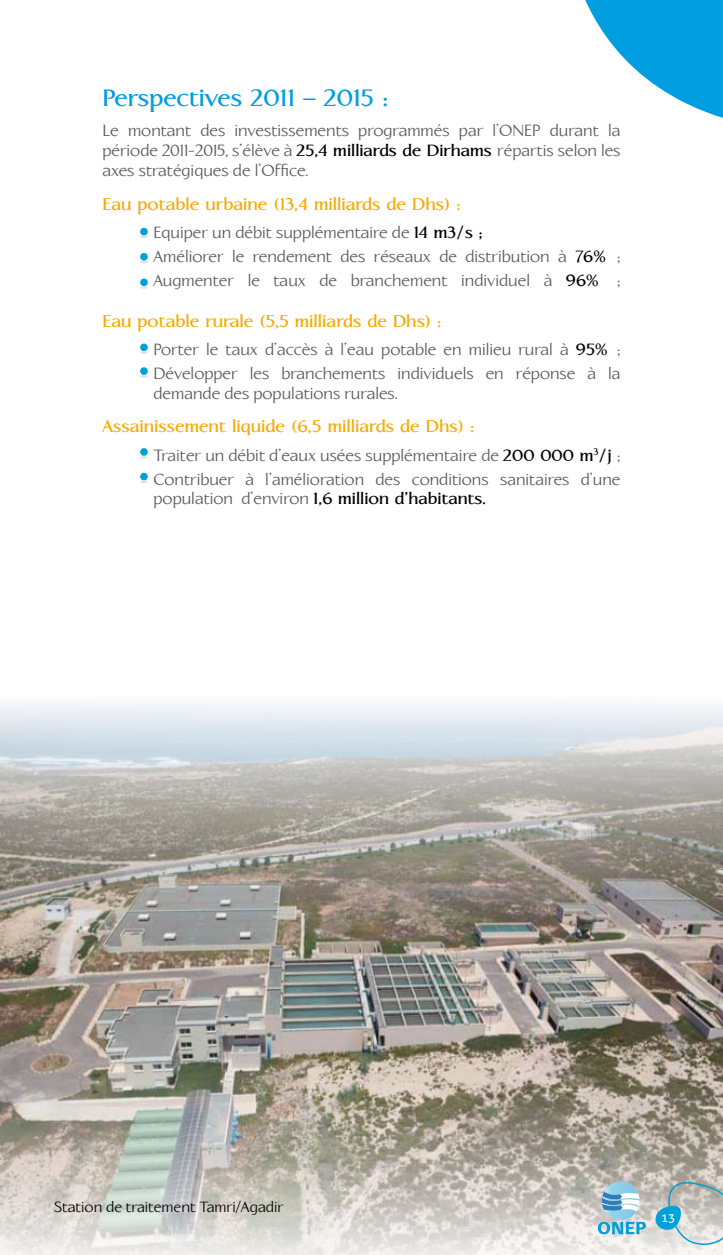
<style>
.page{position:relative;width:723px;height:1255px;background:#fff}
.page>*{position:absolute;margin:0;border:0;box-sizing:border-box;transform-origin:0 0}
.t1{font:700 24px "Linotype Aperto";color:#009ee0}
.t2{font:700 17.25px "Linotype Aperto";color:#f7aa00}
.t3{font:16.5px/24px "Linotype Aperto";color:#58585a}
.t4{font:700 16.5px "Linotype Aperto";color:#000}
.t5{font:15px "Linotype Aperto";color:#000}
.t6{font:12px "Aller";color:#fff}
.s1{font-weight:700;color:#000}
.s2{font-weight:400;color:#58585a}
</style>
<div class="page">
<img style="left:0;top:704px;width:723px;height:550px">
<div style="left:140px;top:228px;width:8px;height:7px;background:#00a0d8;border-radius:50%"></div>
<svg style="left:140px;top:236px;width:8px;height:2px"></svg>
<div style="left:140px;top:253px;width:8px;height:8px;background:#00a0d8;border-radius:50%"></div>
<svg style="left:140px;top:261px;width:8px;height:2px"></svg>
<div style="left:140px;top:278px;width:8px;height:8px;background:#00a0d8;border-radius:50%"></div>
<svg style="left:140px;top:286px;width:8px;height:3px"></svg>
<div style="left:140px;top:343px;width:8px;height:8px;background:#00a0d8;border-radius:50%"></div>
<svg style="left:140px;top:351px;width:8px;height:3px"></svg>
<div style="left:140px;top:367px;width:8px;height:8px;background:#00a0d8;border-radius:50%"></div>
<svg style="left:140px;top:375px;width:8px;height:2px"></svg>
<div style="left:140px;top:448px;width:8px;height:8px;background:#00a0d8;border-radius:50%"></div>
<svg style="left:140px;top:456px;width:8px;height:2px"></svg>
<div style="left:140px;top:472px;width:8px;height:8px;background:#00a0d8;border-radius:50%"></div>
<svg style="left:140px;top:481px;width:8px;height:2px"></svg>
<img style="left:602px;top:1181px;width:37px;height:10px">
<img style="left:602px;top:1182px;width:13px;height:9px">
<img style="left:626px;top:1182px;width:13px;height:9px">
<svg style="left:598px;top:1191px;width:48px;height:43px;background:#97c4d8"></svg>
<svg style="left:654px;top:1176px;width:69px;height:71px;background:#b3c5c8"></svg>
<svg style="left:585px;top:0;width:138px;height:118px"></svg>
<h1 class="t1" style="left:102px;top:84px;width:287px">Perspectives 2011 – 2015 :</h1>
<p class="t3" style="left:102px;top:121px;width:519px;line-height:19.8px;text-align:justify">Le montant des investissements programmés par l’ONEP durant la période 2011-2015, s’élève à <span class="s1">25,4 milliards de Dirhams</span> répartis selon les axes stratégiques de l’Office.</p>
<p class="t2" style="left:102px;top:194px;width:360px">Eau potable urbaine (13,4 milliards de Dhs) :</p>
<p class="t3" style="left:153px;top:220px;width:468px">Equiper un débit supplémentaire de <span class="s1">14 m3/s ;<br></span>Améliorer le rendement des réseaux de distribution à <span class="s1">76%</span> ;<br>Augmenter le taux de branchement individuel à <span class="s1">96%</span> ;</p>
<p class="t2" style="left:102px;top:311px;width:340px">Eau potable rurale (5,5 milliards de Dhs) :</p>
<p class="t3" style="left:153px;top:337px;width:468px">Porter le taux d’accès à l’eau potable en milieu rural à <span class="s1">95%</span> ;<br>Développer les branchements individuels en réponse à la</p>
<p class="t3" style="left:153px;top:381px;width:246px">demande des populations rurales.</p>
<p class="t2" style="left:102px;top:416px;width:373px">Assainissement liquide (6,5 milliards de Dhs) :</p>
<p class="t3" style="left:153px;top:443px;width:468px">Traiter un débit d’eaux usées supplémentaire de <span class="s1">200 000 m</span><sup>3</sup><span class="s1">/j</span> ;<br>Contribuer à l’amélioration des conditions sanitaires d’une</p>
<p class="t4" style="left:153px;top:489px;width:334px"><span class="s2">population d’environ</span> 1,6 million d’habitants.</p>
<p class="t5" style="left:54px;top:1198px;width:231px">Station de traitement Tamri/Agadir</p>
<p class="t6" style="left:661px;top:1210px;width:16px">13</p>
</div>
